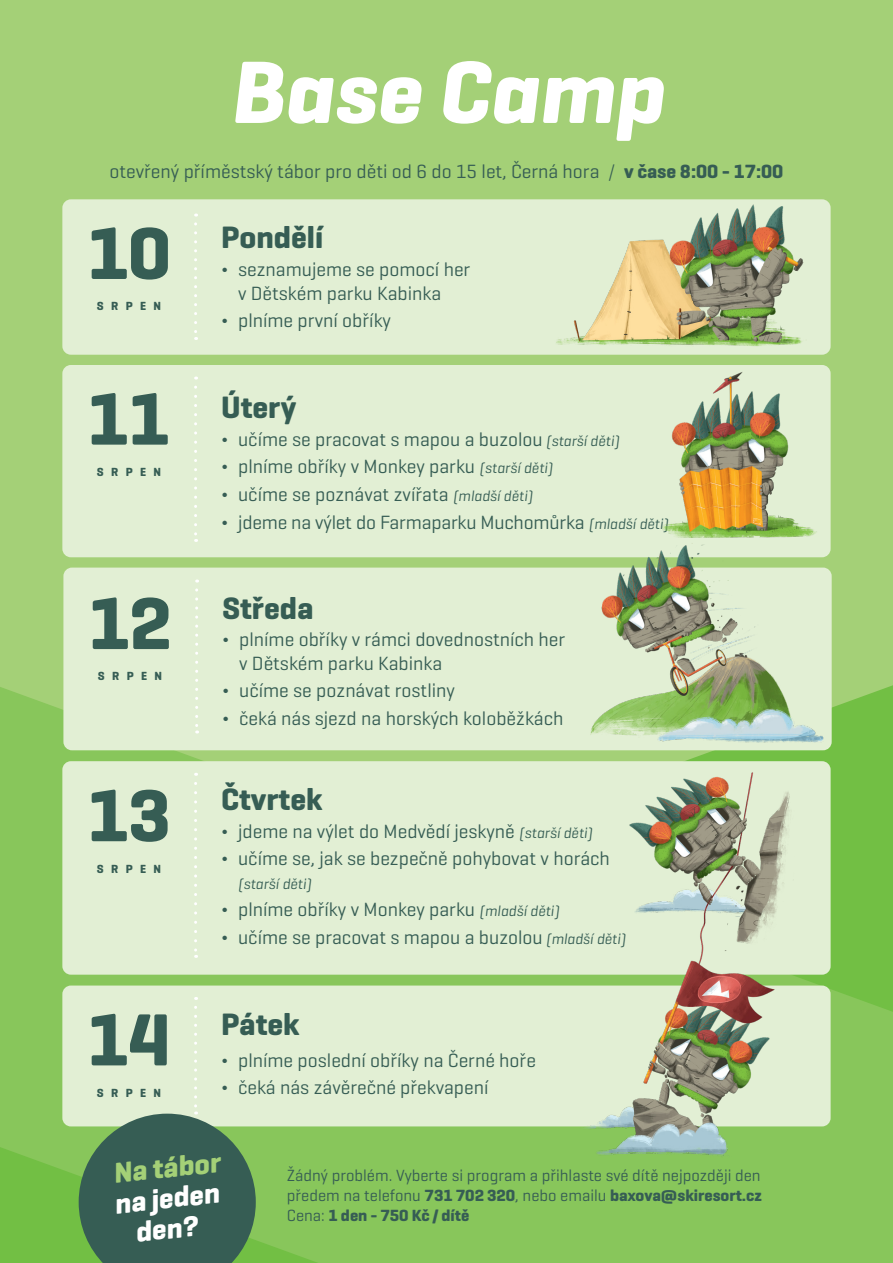
<style>
.page{position:relative;width:893px;height:1263px;background:#a4d077}
.page>*{position:absolute;margin:0;border:0;box-sizing:border-box;transform-origin:0 0}
.t1{font:italic 700 90px "Geogrotesque";color:#fff}
.t2{font:700 75px "Geogrotesque";letter-spacing:-.025em;color:#365d54}
.t3{font:700 31.5px "Geogrotesque";color:#365d54}
.t4{font:700 29.1px/30.5px "Geogrotesque";color:#fff;text-align:center}
.t5{font:700 29.1px "Geogrotesque";color:#a4d077}
.t6{font:19.5px/27.6px "Geogrotesque";color:#365d54}
.t7{font:16.5px/19.8px "Geogrotesque";color:#365d54;text-align:justify}
.t8{font:italic 15px "Geogrotesque";color:#365d54}
.t9{font:700 12px "Geogrotesque";letter-spacing:.61em;color:#365d54}
.s1{font-weight:300}
.s2{font-weight:700}
.s3{font-style:italic;font-size:15px}
</style>
<div class="page">
<svg style="left:0;top:687px;width:893px;height:576px;background:#85c558"></svg>
<div style="left:62px;top:199px;width:769px;height:156px;background:#e2efd4;border-radius:9px"></div>
<svg style="left:194px;top:224px;width:3px;height:116px"></svg>
<div style="left:63px;top:568px;width:769px;height:182px;background:#e2efd4;border-radius:9px"></div>
<svg style="left:195px;top:590px;width:3px;height:143px"></svg>
<div style="left:62px;top:365px;width:769px;height:192px;background:#e2efd4;border-radius:9px"></div>
<svg style="left:194px;top:387px;width:3px;height:155px"></svg>
<div style="left:62px;top:985px;width:769px;height:141px;background:#e2efd4;border-radius:9px"></div>
<div style="left:62px;top:761px;width:769px;height:214px;background:#e2efd4;border-radius:9px"></div>
<svg style="left:194px;top:783px;width:3px;height:175px"></svg>
<img style="left:540px;top:199px;width:280px;height:156px">
<img style="left:576px;top:757px;width:241px;height:229px">
<img style="left:672px;top:372px;width:117px;height:146px">
<img style="left:552px;top:518px;width:278px;height:225px">
<img style="left:551px;top:943px;width:245px;height:224px">
<svg style="left:79px;top:1007px;width:177px;height:256px"></svg>
<h1 class="t1" style="left:230px;top:36px;width:435px">Base Camp</h1>
<p class="t6" style="left:110px;top:157px;width:675px">otevřený příměstský tábor pro děti od 6 do 15 let, Černá hora <span class="s1">/</span> <span class="s2">v čase 8:00 - 17:00</span></p>
<h2 class="t2" style="left:87px;top:207px;width:85px">10</h2>
<p class="t9" style="left:97px;top:299px;width:66px">SRPEN</p>
<h2 class="t2" style="left:87px;top:372px;width:85px">11</h2>
<p class="t9" style="left:97px;top:464px;width:66px">SRPEN</p>
<h2 class="t2" style="left:88px;top:577px;width:85px">12</h2>
<p class="t9" style="left:98px;top:669px;width:66px">SRPEN</p>
<h2 class="t2" style="left:87px;top:769px;width:85px">13</h2>
<p class="t9" style="left:97px;top:861px;width:66px">SRPEN</p>
<h2 class="t2" style="left:87px;top:993px;width:85px">14</h2>
<p class="t9" style="left:97px;top:1085px;width:66px">SRPEN</p>
<h3 class="t3" style="left:221px;top:218px;width:104px">Pondělí</h3>
<p class="t6" style="left:238px;top:257px;width:234px;line-height:23.4px;text-indent:-17px">¬ seznamujeme se pomocí her v Dětském parku Kabinka</p>
<p class="t6" style="left:221px;top:306px;width:171px">¬ plníme první obříky</p>
<h3 class="t3" style="left:221px;top:387px;width:77px">Úterý</h3>
<p class="t6" style="left:221px;top:424px;width:449px">¬ učíme se pracovat s mapou a buzolou <span class="s3">(starší děti)<br></span>¬ plníme obříky v Monkey parku <span class="s3">(starší děti)<br></span>¬ učíme se poznávat zvířata <span class="s3">(mladší děti)<br></span>¬ jdeme na výlet do Farmaparku Muchomůrka <span class="s3">(mladší děti)</span></p>
<h3 class="t3" style="left:222px;top:588px;width:93px">Středa</h3>
<p class="t6" style="left:239px;top:627px;width:328px;line-height:23.4px;text-indent:-17px">¬ plníme obříky v rámci dovednostních her v Dětském parku Kabinka</p>
<p class="t6" style="left:222px;top:676px;width:343px">¬ učíme se poznávat rostliny<br>¬ čeká nás sjezd na horských koloběžkách</p>
<h3 class="t3" style="left:221px;top:779px;width:103px">Čtvrtek</h3>
<p class="t6" style="left:221px;top:816px;width:390px">¬ jdeme na výlet do Medvědí jeskyně <span class="s3">(starší děti)<br></span>¬ učíme se, jak se bezpečně pohybovat v horách</p>
<p class="t8" style="left:238px;top:874px;width:75px">(starší děti)</p>
<p class="t6" style="left:221px;top:895px;width:406px">¬ plníme obříky v Monkey parku <span class="s3">(mladší děti)<br></span>¬ učíme se pracovat s mapou a buzolou <span class="s3">(mladší děti)</span></p>
<h3 class="t3" style="left:221px;top:1004px;width:80px">Pátek</h3>
<p class="t6" style="left:221px;top:1045px;width:316px">¬ plníme poslední obříky na Černé hoře ¬ čeká nás závěrečné překvapení</p>
<h3 class="t5" style="left:111px;top:1155px;width:109px;rotate:-6deg">Na tábor</h3>
<h3 class="t4" style="left:113px;top:1188px;width:107px;rotate:-6deg">na jeden den?</h3>
<p class="t7" style="left:287px;top:1165px;width:476px">Žádný problém. Vyberte si program a přihlaste své dítě nejpozději den předem na telefonu <span class="s2">731 702 320</span>, nebo emailu <span class="s2">baxova@skiresort.cz </span>Cena: <span class="s2">1 den - 750 Kč / dítě</span></p>
</div>
